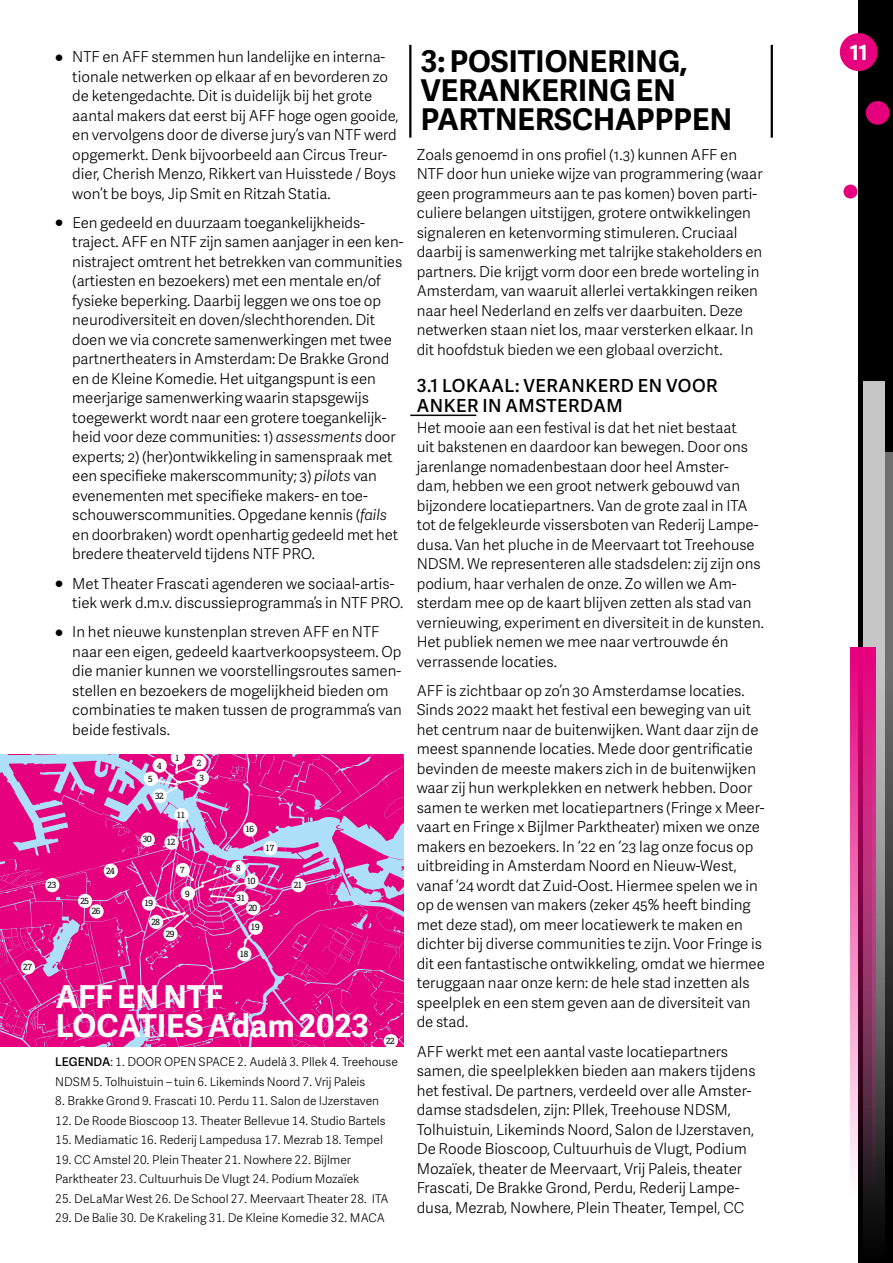
<style>
.page{position:relative;width:893px;height:1263px;background:#fff}
.page>*{position:absolute;margin:0;border:0;box-sizing:border-box;transform-origin:0 0}
.t1{font:700 31.5px/29.2px "Adelle Sans";color:#fff}
.t2{font:700 30px/29.2px "Adelle Sans";color:#000}
.t3{font:700 21px "Adelle Sans";color:#fff}
.t4{font:18px/19.5px "Adelle Sans Sb";letter-spacing:.03em;color:#000}
.t5{font:15px/19.5px "Adelle Sans Lt";color:#000}
.t6{font:12px/19.5px "Adelle Sans Lt";color:#000}
.t7{font:9px "Adelle";letter-spacing:-.11em;color:#000}
.s1{font-style:italic}
.s2{font-family:"Adelle Sans Sb"}
</style>
<div class="page">
<hr style="left:409px;top:45px;width:2px;height:93px;background:#000">
<hr style="left:771px;top:45px;width:2px;height:93px;background:#000">
<hr style="left:410px;top:415px;width:66px;height:1px;background:#000">
<svg style="left:0;top:754px;width:404px;height:293px;background:#dd3198"></svg>
<div style="left:171px;top:750px;width:14px;height:15px;background:#fff;border-radius:50%"></div>
<div style="left:859px;top:0;width:34px;height:1263px;background:#000"></div>
<svg style="left:884px;top:452px;width:9px;height:722px;background:#515050"></svg>
<svg style="left:863px;top:381px;width:21px;height:850px;background:#9b9b9b"></svg>
<svg style="left:850px;top:647px;width:26px;height:546px;background:#b03a7a"></svg>
<div style="left:840px;top:33px;width:38px;height:38px;background:#e6007d;border-radius:50%"></div>
<div style="left:866px;top:101px;width:23px;height:24px;background:#e6007d;border-radius:50%"></div>
<div style="left:843px;top:185px;width:14px;height:14px;background:#e6007d;border-radius:50%"></div>
<p class="t7" style="left:23px;top:961px;width:11px">27</p>
<p class="t5" style="left:72px;top:46px;width:328px">NTF en AFF stemmen hun landelijke en interna&shy;tionale netwerken op elkaar af en bevorderen zo de ketengedachte. Dit is duidelijk bij het grote aantal makers dat eerst bij AFF hoge ogen gooide, en vervolgens door de diverse jury’s van NTF werd opgemerkt. Denk bijvoorbeeld aan Circus Treur&shy;dier, Cherish Menzo, Rikkert van Huisstede / Boys won’t be boys, Jip Smit en Ritzah Statia.</p>
<p class="t5" style="left:72px;top:212px;width:333px">Een gedeeld en duurzaam toegankelijkheids&shy;traject. AFF en NTF zijn samen aanjager in een ken&shy;nistraject omtrent het betrekken van communities (artiesten en bezoekers) met een mentale en/of fysieke beperking. Daarbij leggen we ons toe op neurodiversiteit en doven/slechthorenden. Dit doen we via concrete samenwerkingen met twee partnertheaters in Amsterdam: De Brakke Grond en de Kleine Komedie. Het uitgangspunt is een meerjarige samenwerking waarin stapsgewijs toegewerkt wordt naar een grotere toegankelijk&shy;heid voor deze communities: 1) <span class="s1">assessments</span> door experts; 2) (her)ontwikkeling in samenspraak met een specifieke makerscommunity; 3) <span class="s1">pilots</span> van evenementen met specifieke makers- en toe&shy;schouwerscommunities. Opgedane kennis (<span class="s1">fails </span>en doorbraken) wordt openhartig gedeeld met het bredere theaterveld tijdens NTF PRO.</p>
<p class="t5" style="left:72px;top:573px;width:333px">Met Theater Frascati agenderen we sociaal-artis&shy;tiek werk d.m.v. discussieprogramma’s in NTF PRO.</p>
<p class="t5" style="left:72px;top:622px;width:331px">In het nieuwe kunstenplan streven AFF en NTF naar een eigen, gedeeld kaartverkoopsysteem. Op die manier kunnen we voorstellingsroutes samen&shy;stellen en bezoekers de mogelijkheid bieden om combinaties te maken tussen de programma’s van beide festivals.</p>
<p class="t7" style="left:47px;top:879px;width:11px">23</p>
<p class="t7" style="left:80px;top:895px;width:11px">25</p>
<p class="t7" style="left:106px;top:865px;width:11px">24</p>
<p class="t7" style="left:92px;top:905px;width:11px">26</p>
<p class="t7" style="left:157px;top:760px;width:7px">4</p>
<p class="t7" style="left:148px;top:773px;width:7px">5</p>
<p class="t7" style="left:155px;top:790px;width:11px">32</p>
<p class="t7" style="left:175px;top:752px;width:7px">1</p>
<p class="t7" style="left:176px;top:809px;width:11px">11</p>
<p class="t7" style="left:143px;top:833px;width:11px">30</p>
<p class="t7" style="left:167px;top:836px;width:11px">12</p>
<p class="t7" style="left:180px;top:865px;width:7px">7</p>
<p class="t7" style="left:196px;top:757px;width:7px">2</p>
<p class="t7" style="left:199px;top:773px;width:7px">3</p>
<p class="t7" style="left:144px;top:897px;width:11px">19</p>
<p class="t7" style="left:151px;top:916px;width:11px">28</p>
<p class="t7" style="left:165px;top:928px;width:11px">29</p>
<p class="t7" style="left:185px;top:888px;width:7px">9</p>
<p class="t7" style="left:245px;top:823px;width:11px">16</p>
<p class="t7" style="left:236px;top:862px;width:7px">8</p>
<p class="t7" style="left:236px;top:892px;width:11px">31</p>
<p class="t7" style="left:246px;top:875px;width:11px">10</p>
<p class="t7" style="left:248px;top:902px;width:11px">20</p>
<p class="t7" style="left:265px;top:842px;width:11px">17</p>
<p class="t7" style="left:251px;top:921px;width:11px">19</p>
<p class="t7" style="left:239px;top:948px;width:11px">18</p>
<p class="t7" style="left:293px;top:879px;width:11px">21</p>
<h1 class="t1" style="left:56px;top:981px;width:315px">AFF EN NTF<br>LOCATIES A’dam 2023</h1>
<p class="t7" style="left:386px;top:1035px;width:11px">22</p>
<p class="t6" style="left:55px;top:1052px;width:344px"><span class="s2">LEGENDA</span>: 1. DOOR OPEN SPACE 2. Audelà 3. Pllek 4. Treehouse<br>NDSM 5. Tolhuistuin – tuin 6. Likeminds Noord 7. Vrij Paleis</p>
<p class="t6" style="left:55px;top:1091px;width:325px">8. Brakke Grond 9. Frascati 10. Perdu 11. Salon de IJzerstaven</p>
<p class="t6" style="left:55px;top:1110px;width:332px">12. De Roode Bioscoop 13. Theater Bellevue 14. Studio Bartels</p>
<p class="t6" style="left:55px;top:1130px;width:329px">15. Mediamatic 16. Rederij Lampedusa 17. Mezrab 18. Tempel</p>
<p class="t6" style="left:55px;top:1149px;width:306px">19. CC Amstel 20. Plein Theater 21. Nowhere 22. Bijlmer<br>Parktheater 23. Cultuurhuis De Vlugt 24. Podium Mozaïek</p>
<p class="t6" style="left:55px;top:1188px;width:335px">25. DeLaMar West 26. De School 27. Meervaart Theater 28. ITA</p>
<p class="t6" style="left:55px;top:1208px;width:331px">29. De Balie 30. De Krakeling 31. De Kleine Komedie 32. MACA</p>
<h2 class="t2" style="left:421px;top:45px;width:313px">3: POSITIONERING,<br>VERANKERING EN<br>PARTNERSCHAPPPEN</h2>
<p class="t5" style="left:417px;top:144px;width:347px">Zoals genoemd in ons profiel (1.3) kunnen AFF en NTF door hun unieke wijze van programmering (waar geen programmeurs aan te pas komen) boven parti&shy;culiere belangen uitstijgen, grotere ontwikkelingen signaleren en ketenvorming stimuleren. Cruciaal daarbij is samenwerking met talrijke stakeholders en partners. Die krijgt vorm door een brede worteling in Amsterdam, van waaruit allerlei vertakkingen reiken naar heel Nederland en zelfs ver daarbuiten. Deze netwerken staan niet los, maar versterken elkaar. In dit hoofdstuk bieden we een globaal overzicht.</p>
<p class="t4" style="left:417px;top:375px;width:303px">3.1 LOKAAL: VERANKERD EN VOOR<br>ANKER IN AMSTERDAM</p>
<p class="t5" style="left:417px;top:417px;width:349px">Het mooie aan een festival is dat het niet bestaat<br>uit bakstenen en daardoor kan bewegen. Door ons jarenlange nomadenbestaan door heel Amster&shy;dam, hebben we een groot netwerk gebouwd van bijzondere locatiepartners. Van de grote zaal in ITA tot de felgekleurde vissersboten van Rederij Lampe&shy;dusa. Van het pluche in de Meervaart tot Treehouse NDSM. We representeren alle stadsdelen: zij zijn ons podium, haar verhalen de onze. Zo willen we Am&shy;sterdam mee op de kaart blijven zetten als stad van vernieuwing, experiment en diversiteit in de kunsten.<br>Het publiek nemen we mee naar vertrouwde én verrassende locaties.</p>
<p class="t5" style="left:417px;top:680px;width:350px">AFF is zichtbaar op zo’n 30 Amsterdamse locaties.<br>Sinds 2022 maakt het festival een beweging van uit het centrum naar de buitenwijken. Want daar zijn de meest spannende locaties. Mede door gentrificatie bevinden de meeste makers zich in de buitenwijken waar zij hun werkplekken en netwerk hebben. Door samen te werken met locatiepartners (Fringe x Meer&shy;vaart en Fringe x Bijlmer Parktheater) mixen we onze makers en bezoekers. In ‘22 en ‘23 lag onze focus op uitbreiding in Amsterdam Noord en Nieuw-West, vanaf ‘24 wordt dat Zuid-Oost. Hiermee spelen we in op de wensen van makers (zeker 45% heeft binding met deze stad), om meer locatiewerk te maken en dichter bij diverse communities te zijn. Voor Fringe is dit een fantastische ontwikkeling, omdat we hiermee teruggaan naar onze kern: de hele stad inzetten als speelplek en een stem geven aan de diversiteit van de stad.</p>
<p class="t5" style="left:417px;top:1041px;width:340px">AFF werkt met een aantal vaste locatiepartners samen, die speelplekken bieden aan makers tijdens het festival. De partners, verdeeld over alle Amster&shy;damse stadsdelen, zijn: Pllek, Treehouse NDSM, Tolhuistuin, Likeminds Noord, Salon de IJzerstaven, De Roode Bioscoop, Cultuurhuis de Vlugt, Podium Mozaïek, theater de Meervaart, Vrij Paleis, theater Frascati, De Brakke Grond, Perdu, Rederij Lampe&shy;dusa, Mezrab, Nowhere, Plein Theater, Tempel, CC</p>
<h3 class="t3" style="left:850px;top:37px;width:20px">11</h3>
</div>
